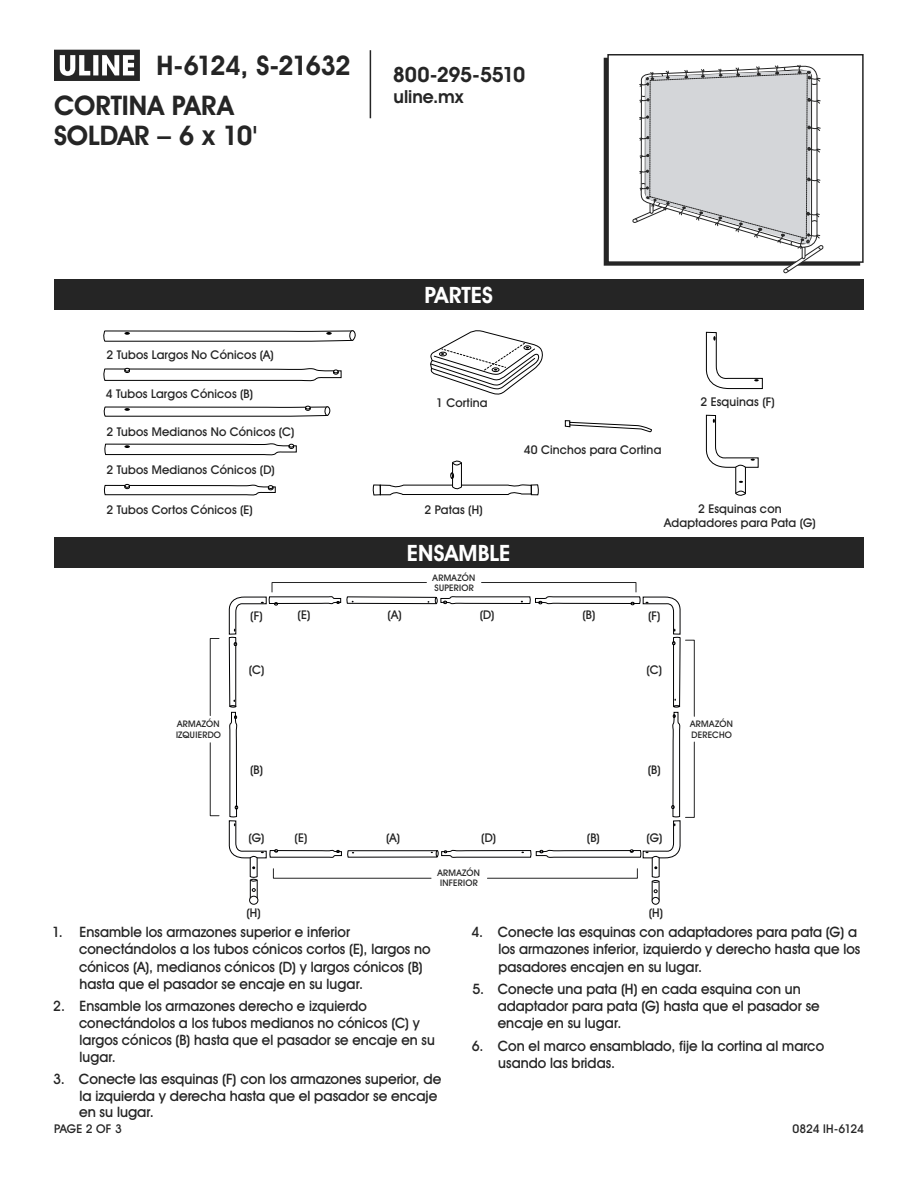
<style>
.page{position:relative;width:918px;height:1188px;background:#fff}
.page>*{position:absolute;margin:0;border:0;box-sizing:border-box;transform-origin:0 0}
.t1{font:700 27px/30px "Uline Two Knine";letter-spacing:-.015em;color:#252525}
.t2{font:700 27px "Uline Two Knine";letter-spacing:-.075em;color:#252525}
.t3{font:700 22.5px "Uline Two Knine";letter-spacing:.005em;color:#fff}
.t4{font:700 21px "Uline Two Knine";letter-spacing:-.02em;color:#252525}
.t5{font:700 18px "Uline Two Knine";color:#252525}
.t6{font:14.25px/17.1px "Uline Two Knine";letter-spacing:.005em;color:#252525}
.t7{font:12px/14.4px "Uline Two Knine";letter-spacing:.015em;color:#252525;text-align:center}
.t8{font:12px "Uline Two Knine";letter-spacing:-.01em;color:#252525}
.t9{font:9px/10.8px "Uline Two Knine";letter-spacing:.03em;color:#252525}
</style>
<div class="page">
<hr style="left:370px;top:50px;width:1px;height:68px;background:#252525">
<div style="left:607px;top:54px;width:257px;height:209px;border:2px solid #252525"></div>
<div style="left:54px;top:279px;width:810px;height:31px;background:#252525"></div>
<svg style="left:705px;top:414px;width:54px;height:82px"></svg>
<svg style="left:705px;top:331px;width:58px;height:58px"></svg>
<svg style="left:565px;top:420px;width:87px;height:12px"></svg>
<svg style="left:430px;top:330px;width:113px;height:65px"></svg>
<svg style="left:372px;top:460px;width:167px;height:36px"></svg>
<svg style="left:103px;top:330px;width:253px;height:12px"></svg>
<svg style="left:103px;top:368px;width:239px;height:14px"></svg>
<svg style="left:103px;top:406px;width:228px;height:11px"></svg>
<svg style="left:104px;top:484px;width:172px;height:12px"></svg>
<svg style="left:104px;top:443px;width:193px;height:13px"></svg>
<div style="left:54px;top:537px;width:810px;height:31px;background:#252525"></div>
<svg style="left:632px;top:65px;width:192px;height:209px"></svg>
<div style="left:249px;top:896px;width:9px;height:9px;border:1px solid #010102;border-radius:50%"></div>
<div style="left:652px;top:897px;width:7px;height:8px;border:1px solid #010102;border-radius:50%"></div>
<svg style="left:209px;top:742px;width:11px;height:74px"></svg>
<svg style="left:209px;top:638px;width:11px;height:78px"></svg>
<svg style="left:228px;top:582px;width:467px;height:321px"></svg>
<svg style="left:54px;top:50px;width:86px;height:31px"></svg>
<h1 class="t2" style="left:157px;top:49px;width:196px">H-6124, S-21632</h1>
<h1 class="t1" style="left:54px;top:90px;width:205px">CORTINA PARA<br>SOLDAR – 6 x 10'</h1>
<h3 class="t4" style="left:393px;top:62px;width:134px">800-295-5510</h3>
<p class="t5" style="left:393px;top:86px;width:71px">uline.mx</p>
<p class="t7" style="left:107px;top:347px;width:169px">2 Tubos Largos No Cónicos (A)</p>
<p class="t7" style="left:106px;top:387px;width:149px">4 Tubos Largos Cónicos (B)</p>
<p class="t7" style="left:107px;top:424px;width:189px">2 Tubos Medianos No Cónicos (C)</p>
<p class="t7" style="left:107px;top:462px;width:170px">2 Tubos Medianos Cónicos (D)</p>
<p class="t7" style="left:107px;top:502px;width:148px">2 Tubos Cortos Cónicos (E)</p>
<h2 class="t3" style="left:424px;top:281px;width:70px">PARTES</h2>
<p class="t7" style="left:436px;top:395px;width:53px">1 Cortina</p>
<p class="t7" style="left:701px;top:394px;width:76px">2 Esquinas (F)</p>
<p class="t7" style="left:524px;top:442px;width:139px">40 Cinchos para Cortina</p>
<p class="t7" style="left:425px;top:502px;width:60px">2 Patas (H)</p>
<h2 class="t3" style="left:407px;top:539px;width:105px">ENSAMBLE</h2>
<p class="t9" style="left:433px;top:572px;width:44px">ARMAZÓN<br>SUPERIOR</p>
<p class="t7" style="left:664px;top:501px;width:153px">2 Esquinas con<br>Adaptadores para Pata (G)</p>
<p class="t7" style="left:298px;top:607px;width:14px">(E)</p>
<p class="t7" style="left:388px;top:607px;width:16px">(A)</p>
<p class="t7" style="left:480px;top:607px;width:16px">(D)</p>
<p class="t7" style="left:582px;top:607px;width:15px">(B)</p>
<p class="t7" style="left:250px;top:608px;width:14px">(F)</p>
<p class="t7" style="left:648px;top:608px;width:14px">(F)</p>
<p class="t9" style="left:176px;top:719px;width:46px">ARMAZÓN<br>IZQUIERDO</p>
<p class="t7" style="left:249px;top:663px;width:17px">(C)</p>
<p class="t7" style="left:250px;top:763px;width:15px">(B)</p>
<p class="t7" style="left:647px;top:663px;width:17px">(C)</p>
<p class="t7" style="left:648px;top:763px;width:15px">(B)</p>
<p class="t7" style="left:249px;top:830px;width:17px">(G)</p>
<p class="t7" style="left:646px;top:830px;width:17px">(G)</p>
<p class="t7" style="left:295px;top:830px;width:14px">(E)</p>
<p class="t7" style="left:386px;top:830px;width:16px">(A)</p>
<p class="t7" style="left:481px;top:830px;width:16px">(D)</p>
<p class="t7" style="left:587px;top:830px;width:15px">(B)</p>
<p class="t9" style="left:437px;top:867px;width:44px">ARMAZÓN<br>INFERIOR</p>
<p class="t7" style="left:246px;top:906px;width:16px">(H)</p>
<p class="t7" style="left:649px;top:906px;width:16px">(H)</p>
<p class="t9" style="left:690px;top:719px;width:44px">ARMAZÓN<br>DERECHO</p>
<p class="t6" style="left:79px;top:924px;width:353px;text-indent:-27px">1. Ensamble los armazones superior e inferior conectándolos a los tubos cónicos cortos (E), largos no cónicos (A), medianos cónicos (D) y largos cónicos (B) hasta que el pasador se encaje en su lugar.</p>
<p class="t6" style="left:79px;top:997px;width:357px;text-indent:-26px">2. Ensamble los armazones derecho e izquierdo conectándolos a los tubos medianos no cónicos (C) y largos cónicos (B) hasta que el pasador se encaje en su lugar.</p>
<p class="t6" style="left:79px;top:1071px;width:364px;line-height:16.5px;text-indent:-26px">3. Conecte las esquinas (F) con los armazones superior, de la izquierda y derecha hasta que el pasador se encaje en su lugar.</p>
<p class="t6" style="left:498px;top:924px;width:363px;text-indent:-27px">4. Conecte las esquinas con adaptadores para pata (G) a los armazones inferior, izquierdo y derecho hasta que los pasadores encajen en su lugar.</p>
<p class="t6" style="left:498px;top:980px;width:323px;text-indent:-25px">5. Conecte una pata (H) en cada esquina con un adaptador para pata (G) hasta que el pasador se encaje en su lugar.</p>
<p class="t6" style="left:498px;top:1037px;width:327px;text-indent:-26px">6. Con el marco ensamblado, fije la cortina al marco usando las bridas.</p>
<p class="t7" style="left:54px;top:1122px;width:69px">PAGE 2 OF 3</p>
<p class="t8" style="left:793px;top:1122px;width:73px">0824 IH-6124</p>
</div>
